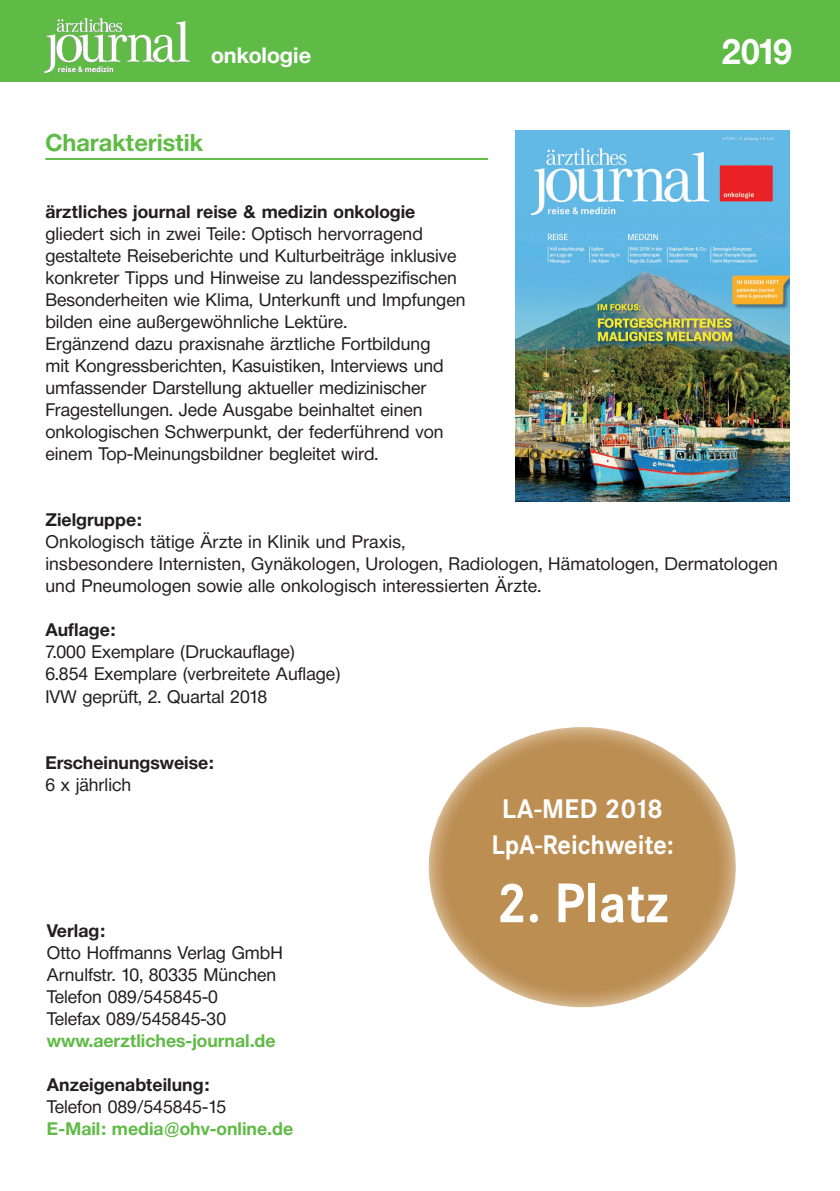
<style>
.page{position:relative;width:840px;height:1191px;background:#fff}
.page>*{position:absolute;margin:0;border:0;box-sizing:border-box;transform-origin:0 0}
.t1{font:700 58px "Corporate S";color:#fff;scale:.93 1}
.t2{font:700 36px "Neue Helvetica BQ";color:#fff;scale:.95 1}
.t3{font:700 28px/36px "Corporate S";color:#fff;text-align:center}
.t4{font:700 24px "Neue Helvetica BQ";color:#60bb46}
.t5{font:700 22px "Neue Helvetica BQ";color:#fff}
.t6{font:18px/22px "Neue Helvetica BQ";color:#231f20}
.t7{font:700 18px "Neue Helvetica BQ";color:#231f20}
.t8{font:700 18px "Neue Helvetica BQ";color:#60bb46}
</style>
<div class="page">
<div style="left:0;top:0;width:839px;height:81px;background:#60bb46"></div>
<svg style="left:43px;top:18px;width:146px;height:55px"></svg>
<hr style="left:45px;top:158px;width:442px;height:2px;background:#60bb46">
<img style="left:515px;top:130px;width:274px;height:372px">
<img style="left:428px;top:727px;width:307px;height:280px">
<p class="t5" style="left:211px;top:41px;width:101px">onkologie</p>
<h3 class="t4" style="left:45px;top:127px;width:159px">Charakteristik</h3>
<p class="t7" style="left:45px;top:201px;width:371px">ärztliches journal reise &amp; medizin onkologie</p>
<p class="t6" style="left:45px;top:223px;width:421px">gliedert sich in zwei Teile: Optisch hervorragend gestaltete Reise berichte und Kulturbeiträge inklusive konkreter Tipps und Hinweise zu landesspezifischen Besonderheiten wie Klima, Unterkunft und Impfungen bilden eine außergewöhnliche Lektüre.<br>Ergänzend dazu praxisnahe ärztliche Fortbildung<br>mit Kongressberichten, Kasuistiken, Interviews und umfassender Darstellung aktueller medizinischer Fragestellungen. Jede Ausgabe beinhaltet einen onkologischen Schwerpunkt, der federführend von einem Top-Meinungsbildner begleitet wird.</p>
<h2 class="t2" style="left:721px;top:28px;width:76px">2019</h2>
<p class="t7" style="left:45px;top:509px;width:98px">Zielgruppe:</p>
<p class="t6" style="left:45px;top:531px;width:733px">Onkologisch tätige Ärzte in Klinik und Praxis,<br>insbesondere Internisten, Gynäkologen, Urologen, Radiologen, Hämatologen, Dermatologen und Pneumologen sowie alle onkologisch interessierten Ärzte.</p>
<p class="t7" style="left:45px;top:619px;width:72px">Auflage:</p>
<p class="t6" style="left:45px;top:641px;width:296px">7.000 Exemplare (Druckauflage)<br>6.854 Exemplare (verbreitete Auflage)<br>IVW geprüft, 2. Quartal 2018</p>
<p class="t7" style="left:45px;top:751px;width:170px">Erscheinungsweise:</p>
<p class="t6" style="left:45px;top:773px;width:87px">6 x jährlich</p>
<p class="t7" style="left:47px;top:919px;width:60px">Verlag:</p>
<p class="t6" style="left:47px;top:941px;width:237px">Otto Hoffmanns Verlag GmbH<br>Arnulfstr. 10, 80335 München<br>Telefon 089/545845-0<br>Telefax 089/545845-30</p>
<p class="t8" style="left:47px;top:1029px;width:230px">www.aerztliches-journal.de</p>
<p class="t7" style="left:47px;top:1073px;width:164px">Anzeigenabteilung:</p>
<p class="t6" style="left:47px;top:1095px;width:181px">Telefon 089/545845-15</p>
<p class="t8" style="left:47px;top:1117px;width:248px">E-Mail: media@ohv-online.de</p>
<h3 class="t3" style="left:491px;top:791px;width:183px">LA-MED 2018<br>LpA-Reichweite:</h3>
<h1 class="t1" style="left:496px;top:869px;width:187px">2. Platz</h1>
</div>
